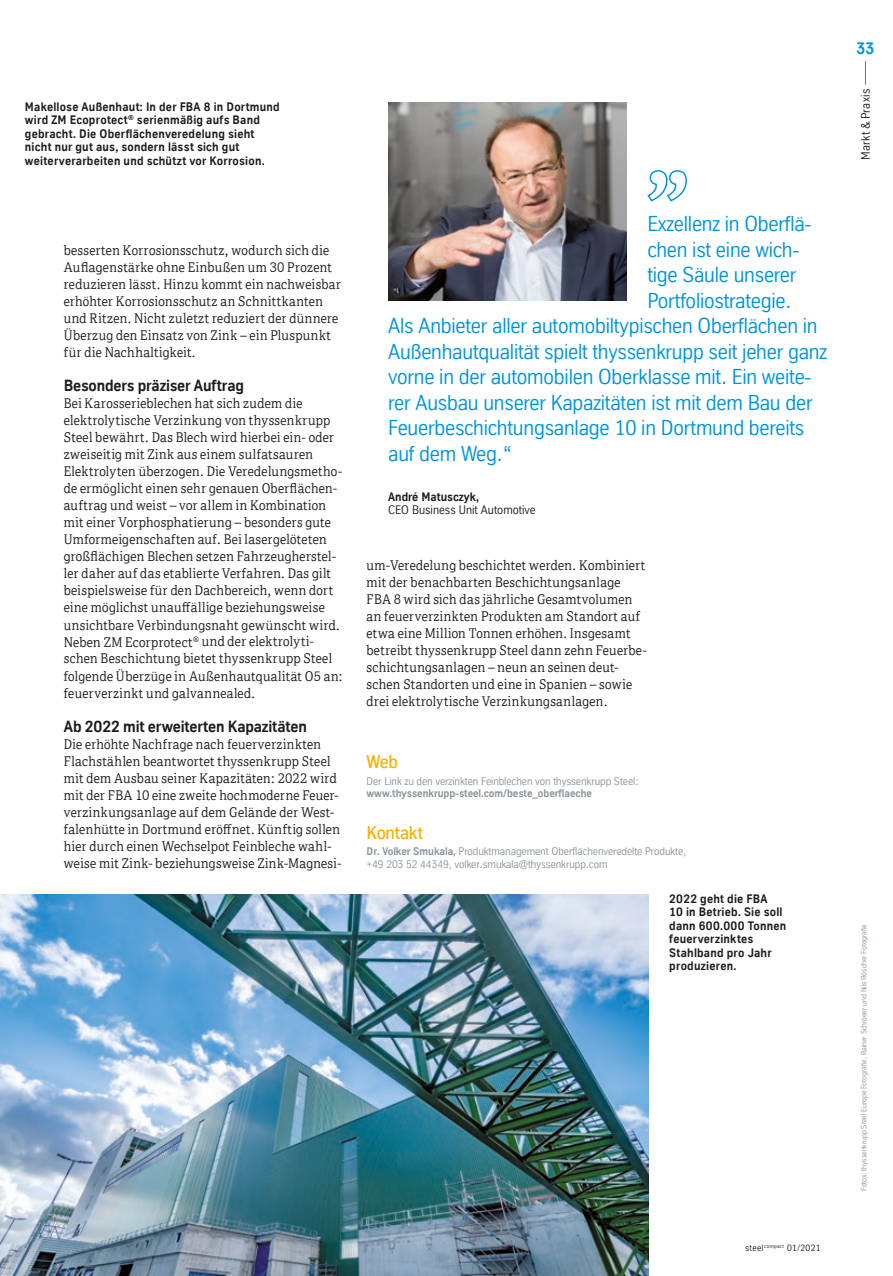
<style>
.page{position:relative;width:893px;height:1276px;background:#fff}
.page>*{position:absolute;margin:0;border:0;box-sizing:border-box;transform-origin:0 0}
.t1{font:21px "TK Type";letter-spacing:-.01em;color:#0095db}
.t2{font:500 18px "TK Type";letter-spacing:-.015em;color:#f9b000}
.t3{font:700 16.5px "TK Type";color:#0095db}
.t4{font:700 15.75px "TK Type";letter-spacing:-.01em;color:#1d1d1b}
.t5{font:13.5px/17px "TK Serif";letter-spacing:.01em;color:#1d1d1b}
.t6{font:700 12px/13.5px "TK Type";letter-spacing:.02em;color:#1d1d1b}
.t7{font:12px "TK Type";color:#1d1d1b}
.t8{font:700 12px "TK Type";color:#1d1d1b}
.t9{font:12px "TK Type";letter-spacing:.025em;color:#1d1d1b}
.t10{font:10.8px/12.3px "TK Type";letter-spacing:-.005em;color:#8b969c}
.t11{font:700 10.8px "TK Type";letter-spacing:-.005em;color:#8b969c}
.t12{font:9px "TK Type";letter-spacing:.045em;color:#1d1d1b}
.t13{font:7.5px "TK Type";letter-spacing:-.005em;color:#8b969c}
.s1{font-weight:700}
</style>
<div class="page">
<svg style="left:865px;top:61px;width:1px;height:24px"></svg>
<img style="left:0;top:894px;width:649px;height:382px">
<svg style="left:647px;top:170px;width:40px;height:32px"></svg>
<img style="left:388px;top:102px;width:238px;height:199px">
<p class="t6" style="left:25px;top:100px;width:256px">Makellose Außenhaut: In der FBA 8 in Dortmund wird ZM Ecoprotect<sup>®</sup> serienmäßig aufs Band gebracht. Die Oberflächenveredelung sieht nicht nur gut aus, sondern lässt sich gut weiterverarbeiten und schützt vor Korrosion.</p>
<p class="t5" style="left:64px;top:242px;width:279px">besserten Korrosionsschutz, wodurch sich die Auflagenstärke ohne Einbußen um 30 Prozent reduzieren lässt. Hinzu kommt ein nachweisbar erhöhter Korrosionsschutz an Schnittkanten und Ritzen. Nicht zuletzt reduziert der dünnere Überzug den Einsatz von Zink – ein Pluspunkt für die Nachhaltigkeit.</p>
<p class="t4" style="left:64px;top:377px;width:182px">Besonders präziser Auftrag</p>
<p class="t5" style="left:64px;top:395px;width:281px">Bei Karosserieblechen hat sich zudem die elektrolytische Verzinkung von thyssenkrupp Steel bewährt. Das Blech wird hierbei ein- oder zweiseitig mit Zink aus einem sulfatsauren Elektrolyten überzogen. Die Veredelungsmetho&shy;de ermöglicht einen sehr genauen Oberflächen&shy;auftrag und weist – vor allem in Kombination mit einer Vorphosphatierung – besonders gute Umformeigenschaften auf. Bei lasergelöteten großflächigen Blechen setzen Fahrzeugherstel&shy;ler daher auf das etablierte Verfahren. Das gilt beispielsweise für den Dachbereich, wenn dort eine möglichst unauffällige beziehungsweise unsichtbare Verbindungsnaht gewünscht wird.<br>Neben ZM Ecorprotect<sup>®</sup> und der elektrolyti&shy;schen Beschichtung bietet thyssenkrupp Steel folgende Überzüge in Außenhautqualität O5 an: feuerverzinkt und galvannealed.</p>
<p class="t4" style="left:64px;top:717px;width:245px">Ab 2022 mit erweiterten Kapazitäten</p>
<p class="t5" style="left:64px;top:735px;width:279px">Die erhöhte Nachfrage nach feuerverzinkten Flachstählen beantwortet thyssenkrupp Steel mit dem Ausbau seiner Kapazitäten: 2022 wird mit der FBA 10 eine zweite hochmoderne Feuer&shy;verzinkungsanlage auf dem Gelände der West&shy;falenhütte in Dortmund eröffnet. Künftig sollen hier durch einen Wechselpot Feinbleche wahl&shy;weise mit Zink- beziehungsweise Zink-Magnesi-</p>
<h1 class="t1" style="left:647px;top:212px;width:166px">Exzellenz in Oberflä-</h1>
<h1 class="t1" style="left:647px;top:238px;width:154px">chen ist eine wich-</h1>
<h1 class="t1" style="left:647px;top:263px;width:151px">tige Säule unserer</h1>
<h1 class="t1" style="left:647px;top:289px;width:146px">Portfoliostrategie.</h1>
<h1 class="t1" style="left:388px;top:314px;width:431px">Als Anbieter aller automobiltypischen Oberflächen in</h1>
<h1 class="t1" style="left:388px;top:340px;width:440px">Außenhautqualität spielt thyssenkrupp seit jeher ganz</h1>
<h1 class="t1" style="left:388px;top:365px;width:425px">vorne in der automobilen Oberklasse mit. Ein weite-</h1>
<h1 class="t1" style="left:388px;top:391px;width:426px">rer Ausbau unserer Kapazitäten ist mit dem Bau der</h1>
<h1 class="t1" style="left:388px;top:416px;width:418px">Feuerbeschichtungsanlage 10 in Dortmund bereits</h1>
<h1 class="t1" style="left:388px;top:442px;width:125px">auf dem Weg.“</h1>
<p class="t8" style="left:388px;top:490px;width:92px">André Matusczyk,</p>
<p class="t7" style="left:388px;top:503px;width:149px">CEO Business Unit Automotive</p>
<p class="t5" style="left:367px;top:556px;width:282px">um-Veredelung beschichtet werden. Kombiniert mit der benachbarten Beschichtungsanlage FBA 8 wird sich das jährliche Gesamtvolumen an feuerverzinkten Produkten am Standort auf etwa eine Million Tonnen erhöhen. Insgesamt betreibt thyssenkrupp Steel dann zehn Feuerbe&shy;schichtungsanlagen – neun an seinen deut&shy;schen Standorten und eine in Spanien – sowie drei elektrolytische Verzinkungsanlagen.</p>
<h2 class="t2" style="left:367px;top:751px;width:33px">Web</h2>
<p class="t10" style="left:367px;top:774px;width:273px">Der Link zu den verzinkten Feinblechen von thyssenkrupp Steel:</p>
<p class="t11" style="left:367px;top:787px;width:227px">www.thyssenkrupp-steel.com/beste_oberflaeche</p>
<h2 class="t2" style="left:367px;top:822px;width:58px">Kontakt</h2>
<p class="t10" style="left:367px;top:845px;width:321px"><span class="s1">Dr. Volker Smukala,</span> Produktmanagement Oberflächenveredelte Produkte, +49 203 52 44349, volker.smukala@thyssenkrupp.com</p>
<p class="t6" style="left:669px;top:892px;width:118px">2022 geht die FBA<br>10 in Betrieb. Sie soll dann 600.000 Tonnen feuerverzinktes<br>Stahlband pro Jahr produzieren.</p>
<p class="t12" style="left:745px;top:1242px;width:77px">steel<sup>compact</sup> 01/2021</p>
<p class="t3" style="left:856px;top:39px;width:20px">33</p>
<p class="t9" style="left:859px;top:160px;width:73px;rotate:-90deg">Markt &amp; Praxis</p>
<p class="t13" style="left:860px;top:1190px;width:268px;rotate:-90deg">Fotos: thyssenkrupp Steel Europe Fotografie, Rainer Schroeer und Nils Röscher Fotografie</p>
</div>
